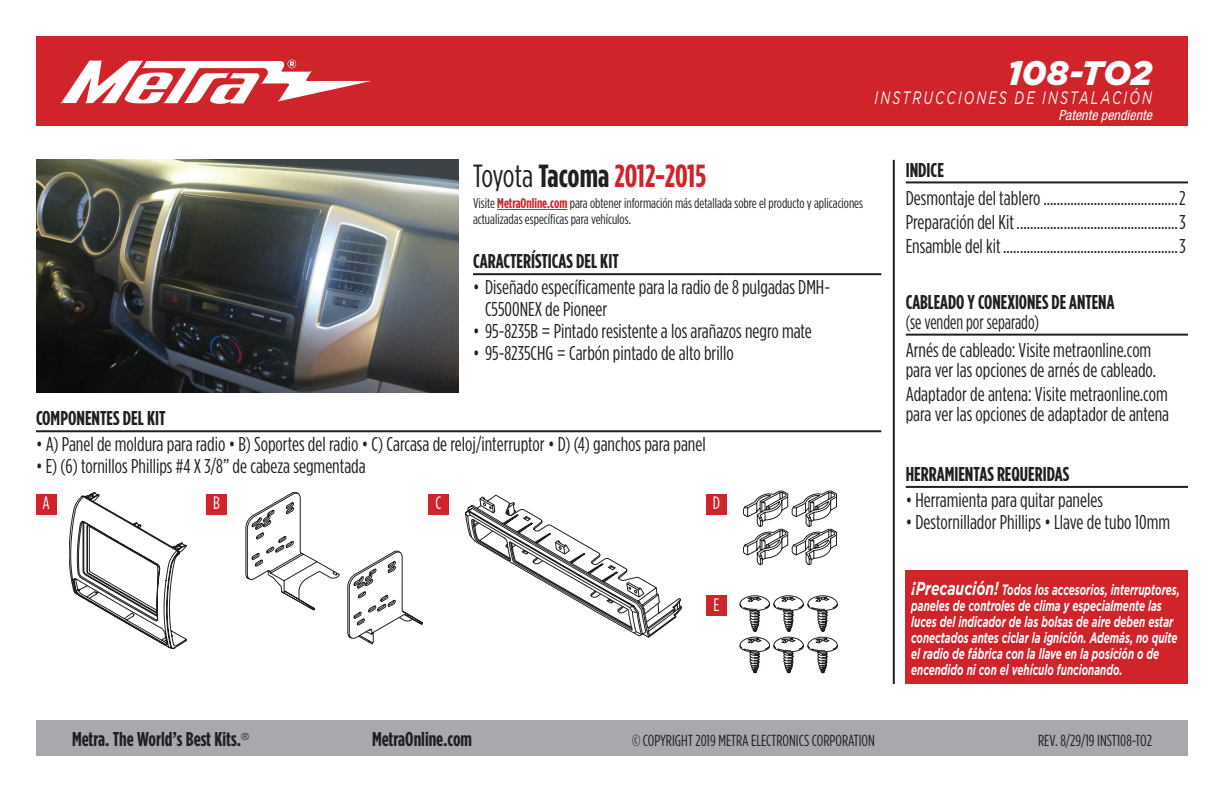
<style>
.page{position:relative;width:1224px;height:792px;background:#fff}
.page>*{position:absolute;margin:0;border:0;box-sizing:border-box;transform-origin:0 0}
.t1{font:italic 900 34px "Gotham";letter-spacing:-.005em;color:#fff}
.t2{font:700 32px "Gotham Condensed";color:#d1232a}
.t3{font:20px/24px "Gotham Condensed";color:#231f20}
.t4{font:700 20px "Gotham Condensed";color:#231f20}
.t5{font:20px/28px "Gotham Condensed";color:#231f20;scale:.9 1}
.t6{font:italic 18px "Gotham";letter-spacing:.17em;color:#fff;scale:.7 1}
.t7{font:18px "Gotham Condensed";color:#fff}
.t8{font:16px "Gotham Condensed";color:#231f20}
.t9{font:italic 700 15px/16px "Gotham";color:#fff;scale:.66 1}
.t10{font:14px/16px "Gotham Condensed";color:#231f20}
.t11{font:italic condensed 14px "Helvetica Neue";color:#fff}
.s1{font-weight:400;color:#231f20}
.s2{color:#231f20}
.s3{font-weight:700;color:#d1232a}
.s4{font-size:18.8px}
</style>
<div class="page">
<div style="left:36px;top:720px;width:1152px;height:36px;background:#a8a9ad"></div>
<hr style="left:893px;top:160px;width:2px;height:524px;background:#231f20">
<div style="left:906px;top:570px;width:282px;height:114px;background:#d1232a"></div>
<div style="left:36px;top:36px;width:1152px;height:90px;background:#d1232a"></div>
<svg style="left:60px;top:60px;width:311px;height:44px"></svg>
<hr style="left:473px;top:273px;width:408px;height:2px;background:#231f20">
<hr style="left:36px;top:430px;width:845px;height:2px;background:#231f20">
<div style="left:36px;top:494px;width:21px;height:20px;background:#d1232a"></div>
<div style="left:206px;top:494px;width:21px;height:20px;background:#d1232a"></div>
<div style="left:428px;top:494px;width:21px;height:20px;background:#d1232a"></div>
<div style="left:706px;top:494px;width:21px;height:20px;background:#d1232a"></div>
<div style="left:706px;top:595px;width:21px;height:21px;background:#d1232a"></div>
<hr style="left:497px;top:209px;width:70px;height:1px;background:#d1232a">
<svg style="left:69px;top:492px;width:118px;height:157px"></svg>
<svg style="left:740px;top:595px;width:98px;height:78px"></svg>
<svg style="left:246px;top:492px;width:177px;height:152px"></svg>
<svg style="left:465px;top:495px;width:217px;height:143px"></svg>
<svg style="left:743px;top:491px;width:95px;height:75px"></svg>
<hr style="left:906px;top:486px;width:282px;height:2px;background:#231f20">
<hr style="left:906px;top:334px;width:282px;height:2px;background:#231f20">
<hr style="left:906px;top:181px;width:282px;height:2px;background:#231f20">
<img style="left:36px;top:160px;width:423px;height:232px">
<h1 class="t1" style="left:1008px;top:53px;width:146px">108-TO2</h1>
<p class="t11" style="left:1059px;top:107px;width:95px">Patente pendiente</p>
<p class="t6" style="left:875px;top:88px;width:398px">INSTRUCCIONES DE INSTALACIÓN</p>
<h2 class="t2" style="left:473px;top:158px;width:235px"><span class="s1">Toyota</span> <span class="s2">Tacoma</span> 2012-2015</h2>
<p class="t10" style="left:473px;top:195px;width:392px">Visite <span class="s3">MetraOnline.com</span> para obtener información más detallada sobre el producto y aplicaciones actualizadas específicas para vehículos.</p>
<p class="t4" style="left:473px;top:250px;width:147px">CARACTERÍSTICAS DEL KIT</p>
<p class="t3" style="left:485px;top:276px;width:347px;line-height:22px;text-indent:-12px">• Diseñado específicamente para la radio de 8 pulgadas DMH-<br>C5500NEX de Pioneer</p>
<p class="t3" style="left:473px;top:319px;width:340px">• 95-8235B = Pintado resistente a los arañazos negro mate</p>
<p class="t3" style="left:473px;top:341px;width:262px">• 95-8235CHG = Carbón pintado de alto brillo</p>
<p class="t4" style="left:36px;top:407px;width:131px">COMPONENTES DEL KIT</p>
<p class="t3" style="left:36px;top:432px;width:671px">• A) Panel de moldura para radio • B) Soportes del radio • C) Carcasa de reloj/interruptor • D) (4) ganchos para panel</p>
<p class="t3" style="left:36px;top:454px;width:331px">• E) (6) tornillos Phillips #4 X 3/8” de cabeza segmentada</p>
<p class="t7" style="left:43px;top:493px;width:9px">A</p>
<p class="t7" style="left:213px;top:493px;width:8px">B</p>
<p class="t7" style="left:435px;top:493px;width:7px">C</p>
<p class="t7" style="left:713px;top:493px;width:9px">D</p>
<p class="t4" style="left:906px;top:158px;width:40px">INDICE</p>
<p class="t3" style="left:906px;top:185px;width:281px;text-align:justify">Desmontaje del tablero ........................................2<br>Preparación del Kit ................................................3<br>Ensamble del kit....................................................3</p>
<p class="t4" style="left:906px;top:290px;width:210px">CABLEADO Y CONEXIONES DE ANTENA</p>
<p class="t5" style="left:906px;top:307px;width:274px">(se venden por separado)<br>Arnés de cableado: Visite metraonline.com</p>
<p class="t3" style="left:906px;top:357px;width:263px">para ver las opciones de arnés de cableado.<br>Adaptador de antena: Visite metraonline.com</p>
<p class="t3" style="left:906px;top:401px;width:265px">para ver las opciones de adaptador de antena</p>
<p class="t4" style="left:906px;top:463px;width:165px">HERRAMIENTAS REQUERIDAS</p>
<p class="t3" style="left:906px;top:488px;width:199px">• Herramienta para quitar paneles</p>
<p class="t3" style="left:906px;top:510px;width:266px">• Destornillador Phillips • Llave de tubo 10mm</p>
<p class="t7" style="left:714px;top:595px;width:7px">E</p>
<p class="t9" style="left:911px;top:582px;width:409px"><span class="s4">¡Precaución!</span> Todos los accesorios, interruptores, paneles de controles de clima y especialmente las luces del indicador de las bolsas de aire deben estar conectados antes ciclar la ignición. Además, no quite el radio de fábrica con la llave en la posición o de encendido ni con el vehículo funcionando.</p>
<p class="t4" style="left:72px;top:728px;width:179px">Metra. The World’s Best Kits.<sup>®</sup></p>
<p class="t4" style="left:372px;top:728px;width:102px">MetraOnline.com</p>
<p class="t8" style="left:632px;top:732px;width:244px">© COPYRIGHT 2019 METRA ELECTRONICS CORPORATION</p>
<p class="t8" style="left:1038px;top:732px;width:115px">REV. 8/29/19 INST108-TO2</p>
</div>
